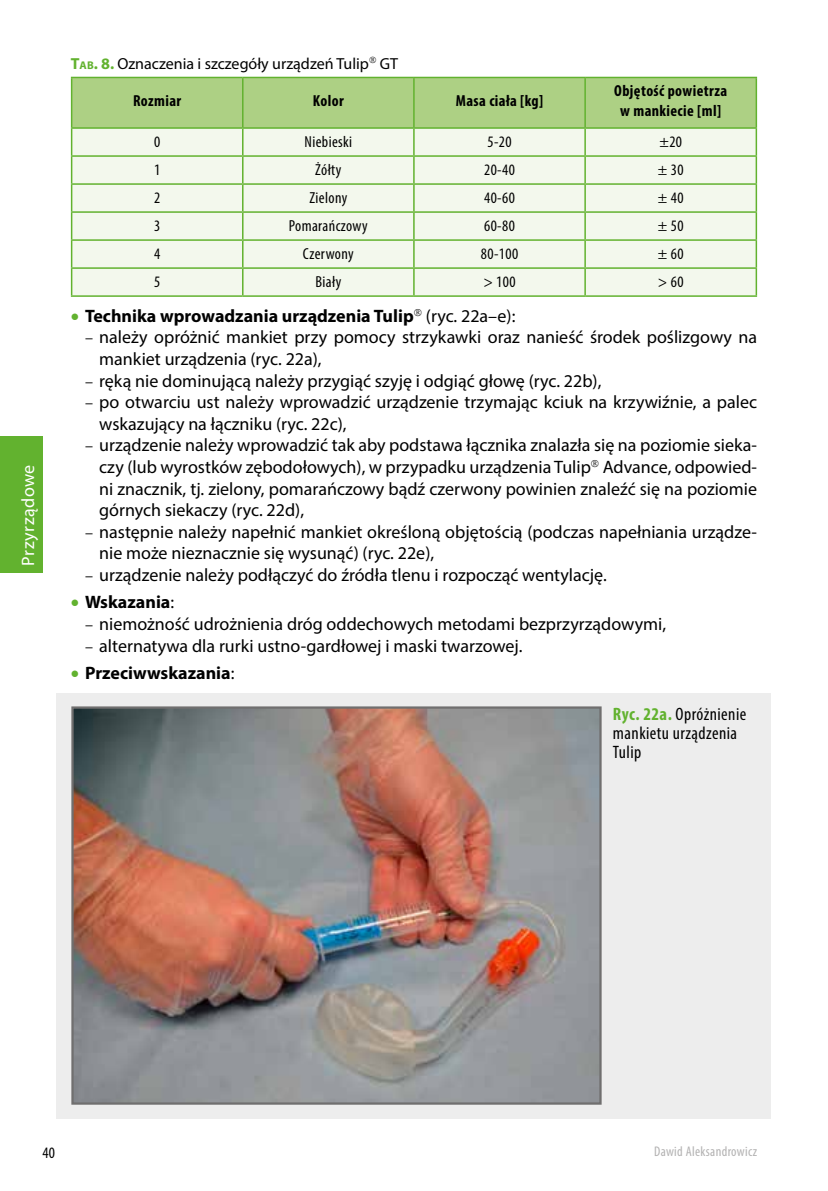
<style>
.page{position:relative;width:828px;height:1191px;background:#fff}
.page>*{position:absolute;margin:0;border:0;box-sizing:border-box;transform-origin:0 0}
.t1{font:18px/21.6px "Myriad Pro";color:#000}
.t2{font:700 18px "Myriad Pro";color:#000}
.t3{font:condensed 18px/19.2px "Myriad Pro";letter-spacing:.025em;color:#000}
.t4{font:18px "Myriad Pro";letter-spacing:.025em;color:#fff}
.t5{font:condensed 16px "Myriad Pro";letter-spacing:.025em;color:#000}
.t6{font:700 condensed 16px/19.2px "Myriad Pro";letter-spacing:.025em;color:#000;text-align:center}
.t7{font:16px "Myriad Pro";color:#000}
.t8{font:condensed 14px "Myriad Pro";letter-spacing:.025em;color:#b3b2b2}
.s1{font-weight:700;color:#62b22f}
.s2{font-weight:700;font-size:11.2px;color:#62b22f}
.s3{color:#62b22f}
.s4{font-weight:400}
.s5{font-stretch:condensed;font-size:16px}
</style>
<div class="page">
<div style="left:0;top:436px;width:43px;height:136px;background:#62b22f"></div>
<hr style="left:585px;top:77px;width:172px;height:1px;background:#62b22f">
<hr style="left:755px;top:78px;width:2px;height:49px;background:#62b22f">
<hr style="left:585px;top:127px;width:172px;height:2px;background:#62b22f">
<hr style="left:755px;top:129px;width:2px;height:26px;background:#62b22f">
<hr style="left:585px;top:155px;width:172px;height:2px;background:#62b22f">
<hr style="left:755px;top:157px;width:2px;height:26px;background:#62b22f">
<hr style="left:585px;top:183px;width:172px;height:2px;background:#62b22f">
<hr style="left:755px;top:185px;width:2px;height:26px;background:#62b22f">
<hr style="left:585px;top:211px;width:172px;height:2px;background:#62b22f">
<hr style="left:755px;top:213px;width:2px;height:26px;background:#62b22f">
<hr style="left:585px;top:239px;width:172px;height:2px;background:#62b22f">
<hr style="left:755px;top:241px;width:2px;height:26px;background:#62b22f">
<svg style="left:71px;top:77px;width:685px;height:218px"></svg>
<hr style="left:414px;top:267px;width:171px;height:2px;background:#62b22f">
<hr style="left:413px;top:269px;width:2px;height:26px;background:#62b22f">
<hr style="left:585px;top:267px;width:172px;height:2px;background:#62b22f">
<hr style="left:584px;top:269px;width:2px;height:26px;background:#62b22f">
<hr style="left:755px;top:269px;width:2px;height:26px;background:#62b22f">
<hr style="left:71px;top:295px;width:172px;height:2px;background:#62b22f">
<hr style="left:243px;top:295px;width:171px;height:2px;background:#62b22f">
<hr style="left:414px;top:295px;width:171px;height:2px;background:#62b22f">
<hr style="left:585px;top:295px;width:172px;height:2px;background:#62b22f">
<div style="left:57px;top:693px;width:714px;height:425px;background:#ededed"></div>
<img style="left:74px;top:709px;width:524px;height:392px">
<div style="left:71px;top:706px;width:530px;height:398px;border:2px solid #706f6f"></div>
<p class="t4" style="left:17px;top:565px;width:102px;rotate:-90deg">Przyrządowe</p>
<p class="t7" style="left:71px;top:53px;width:329px"><span class="s1">T</span><span class="s2">ab</span><span class="s1">. 8.</span> Oznaczenia i szczegóły urządzeń Tulip GT</p>
<p class="t6" style="left:133px;top:91px;width:50px">Rozmiar</p>
<p class="t6" style="left:313px;top:91px;width:32px">Kolor</p>
<p class="t6" style="left:456px;top:91px;width:89px">Masa ciała [kg]</p>
<p class="t6" style="left:614px;top:81px;width:114px">Objętość powietrza w mankiecie [ml]</p>
<p class="t5" style="left:154px;top:132px;width:8px">0</p>
<p class="t5" style="left:304px;top:132px;width:49px">Niebieski</p>
<p class="t5" style="left:487px;top:132px;width:26px">5‑20</p>
<p class="t5" style="left:659px;top:132px;width:24px">±20</p>
<p class="t5" style="left:154px;top:160px;width:8px">1</p>
<p class="t5" style="left:315px;top:160px;width:28px">Żółty</p>
<p class="t5" style="left:484px;top:160px;width:32px">20‑40</p>
<p class="t5" style="left:658px;top:160px;width:27px">± 30</p>
<p class="t5" style="left:154px;top:188px;width:8px">2</p>
<p class="t5" style="left:309px;top:188px;width:39px">Zielony</p>
<p class="t5" style="left:484px;top:188px;width:32px">40‑60</p>
<p class="t5" style="left:658px;top:188px;width:27px">± 40</p>
<p class="t5" style="left:154px;top:216px;width:8px">3</p>
<p class="t5" style="left:289px;top:216px;width:81px">Pomarańczowy</p>
<p class="t5" style="left:484px;top:216px;width:32px">60‑80</p>
<p class="t5" style="left:658px;top:216px;width:27px">± 50</p>
<p class="t5" style="left:154px;top:244px;width:8px">4</p>
<p class="t5" style="left:303px;top:244px;width:52px">Czerwony</p>
<p class="t5" style="left:481px;top:244px;width:39px">80‑100</p>
<p class="t5" style="left:658px;top:244px;width:27px">± 60</p>
<p class="t5" style="left:154px;top:272px;width:8px">5</p>
<p class="t5" style="left:315px;top:272px;width:27px">Biały</p>
<p class="t5" style="left:483px;top:272px;width:34px">&gt; 100</p>
<p class="t5" style="left:658px;top:272px;width:27px">&gt; 60</p>
<p class="t2" style="left:71px;top:304px;width:446px"><span class="s3">•</span> Technika wprowadzania urządzenia Tulip <span class="s4">(ryc. 22a–e):</span></p>
<p class="t1" style="left:99px;top:326px;width:659px;text-indent:-14px"><span class="s5">–</span> należy opróżnić mankiet przy pomocy strzykawki oraz nanieść środek poślizgowy na mankiet urządzenia (ryc. 22a),</p>
<p class="t1" style="left:85px;top:369px;width:518px"><span class="s5">–</span> ręką nie dominującą należy przygiąć szyję i odgiąć głowę (ryc. 22b),</p>
<p class="t1" style="left:99px;top:391px;width:659px;text-indent:-14px"><span class="s5">–</span> po otwarciu ust należy wprowadzić urządzenie trzymając kciuk na krzywiźnie, a palec wskazujący na łączniku (ryc. 22c),</p>
<p class="t1" style="left:99px;top:434px;width:659px;text-align:justify;text-indent:-14px"><span class="s5">–</span> urządzenie należy wprowadzić tak aby podstawa łącznika znalazła się na poziomie sieka‑ czy (lub wyrostków zębodołowych), w przypadku urządzenia Tulip Advance, odpowied‑ ni znacznik, tj. zielony, pomarańczowy bądź czerwony powinien znaleźć się na poziomie górnych siekaczy (ryc. 22d),</p>
<p class="t1" style="left:99px;top:521px;width:659px;text-indent:-14px"><span class="s5">–</span> następnie należy napełnić mankiet określoną objętością (podczas napełniania urządze‑ nie może nieznacznie się wysunąć) (ryc. 22e),</p>
<p class="t1" style="left:85px;top:564px;width:523px"><span class="s5">–</span> urządzenie należy podłączyć do źródła tlenu i rozpocząć wentylację.</p>
<p class="t2" style="left:71px;top:590px;width:105px"><span class="s3">•</span> Wskazania<span class="s4">:</span></p>
<p class="t1" style="left:85px;top:613px;width:582px"><span class="s5">–</span> niemożność udrożnienia dróg oddechowych metodami bezprzyrządowymi,</p>
<p class="t1" style="left:85px;top:634px;width:439px"><span class="s5">–</span> alternatywa dla rurki ustno‑gardłowej i maski twarzowej.</p>
<p class="t2" style="left:71px;top:661px;width:165px"><span class="s3">•</span> Przeciwwskazania<span class="s4">:</span></p>
<p class="t3" style="left:613px;top:704px;width:135px"><span class="s1">Ryc. 22a.</span> Opróżnienie mankietu urządzenia<br>Tulip</p>
<p class="t5" style="left:43px;top:1142px;width:14px">40</p>
<p class="t8" style="left:654px;top:1143px;width:104px">Dawid Aleksandrowicz</p>
</div>
